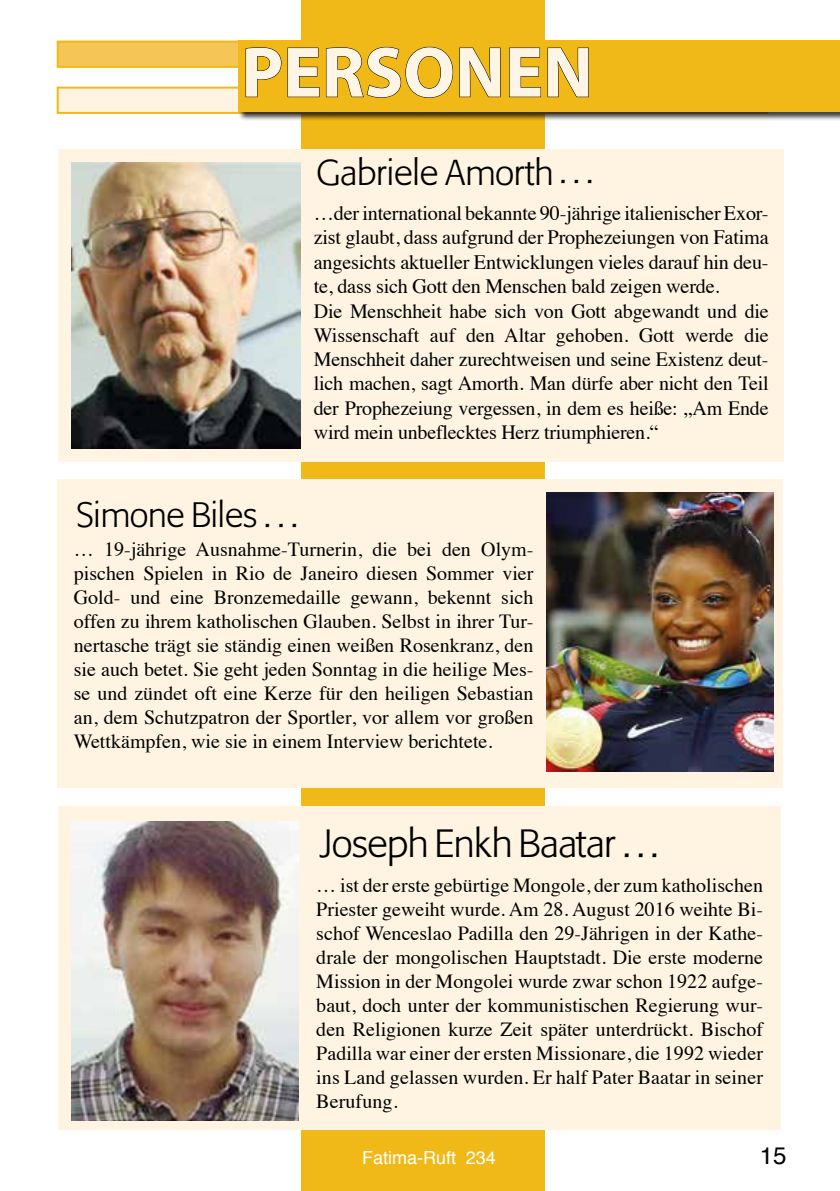
<style>
.page{position:relative;width:840px;height:1191px;background:#fff}
.page>*{position:absolute;margin:0;border:0;box-sizing:border-box;transform-origin:0 0}
.t1{font:700 72px "Myriad Pro";color:#fff5e6}
.t2{font:41px "Cartoon";letter-spacing:-.01em;color:#000}
.t3{font:37.4px "Cartoon";color:#000}
.t4{font:36.8px "Cartoon";color:#000}
.t5{font:24px "Helvetica";color:#000}
.t6{font:20.4px/24.4px "Times";letter-spacing:-.01em;color:#000;text-align:justify}
.t7{font:20.2px/24.2px "Times";letter-spacing:-.01em;color:#000;text-align:justify}
.t8{font:20px/24px "Times";color:#000;text-align:justify}
.t9{font:18px "Helvetica";color:#fff}
.s1{font-size:36.8px}
</style>
<div class="page">
<div style="left:301px;top:0;width:243px;height:1191px;background:#f1b917"></div>
<div style="left:57px;top:41px;width:710px;height:27px;background:#f5c655;border:2px solid #f1b917"></div>
<div style="left:57px;top:87px;width:710px;height:27px;background:#fef4e1;border:2px solid #f1b917"></div>
<div style="left:238px;top:41px;width:601px;height:80px;background:#000;opacity:.75"></div>
<div style="left:238px;top:41px;width:601px;height:71px;background:#f1b917"></div>
<svg style="left:245px;top:46px;width:255px;height:52px"></svg>
<svg style="left:509px;top:47px;width:80px;height:51px"></svg>
<div style="left:58px;top:149px;width:725px;height:313px;background:#fef4e1"></div>
<div style="left:57px;top:479px;width:724px;height:308px;background:#fef4e1"></div>
<div style="left:58px;top:806px;width:722px;height:323px;background:#fef4e1"></div>
<img style="left:72px;top:163px;width:228px;height:285px">
<img style="left:72px;top:822px;width:227px;height:298px">
<img style="left:546px;top:492px;width:227px;height:279px">
<h1 class="t1" style="left:241px;top:32px;width:353px">PERSONEN</h1>
<h3 class="t3" style="left:313px;top:152px;width:278px">Gabriele Amorth <span class="s1">. . .</span></h3>
<p class="t6" style="left:313px;top:199px;width:456px">…der international bekannte 90-jährige italienischer Exor&shy;zist glaubt, dass aufgrund der Prophezeiungen von Fatima angesichts aktueller Entwicklungen vieles darauf hin deu&shy;te, dass sich Gott den Menschen bald zeigen werde.</p>
<p class="t7" style="left:313px;top:297px;width:456px">Die Menschheit habe sich von Gott abgewandt und die Wissenschaft auf den Altar gehoben. Gott werde die Menschheit daher zurechtweisen und seine Existenz deut&shy;lich machen, sagt Amorth. Man dürfe aber nicht den Teil der Prophezeiung vergessen, in dem es heiße: „Am Ende wird mein unbeflecktes Herz triumphieren.“</p>
<h3 class="t4" style="left:74px;top:493px;width:223px">Simone Biles . . .</h3>
<p class="t8" style="left:74px;top:536px;width:461px">… 19-jährige Ausnahme-Turnerin, die bei den Olym&shy;pischen Spielen in Rio de Janeiro diesen Sommer vier Gold- und eine Bronzemedaille gewann, bekennt sich offen zu ihrem katholischen Glauben. Selbst in ihrer Tur&shy;nertasche trägt sie ständig einen weißen Rosenkranz, den sie auch betet. Sie geht jeden Sonntag in die heilige Mes&shy;se und zündet oft eine Kerze für den heiligen Sebastian an, dem Schutzpatron der Sportler, vor allem vor großen Wettkämpfen, wie sie in einem Interview berichtete.</p>
<h2 class="t2" style="left:316px;top:820px;width:340px">Joseph Enkh Baatar . . .</h2>
<p class="t8" style="left:316px;top:872px;width:448px">… ist der erste gebürtige Mongole, der zum katholischen Priester geweiht wurde. Am 28. August 2016 weihte Bi&shy;schof Wenceslao Padilla den 29-Jährigen in der Kathe&shy;drale der mongolischen Hauptstadt. Die erste moderne Mission in der Mongolei wurde zwar schon 1922 aufge&shy;baut, doch unter der kommunistischen Regierung wur&shy;den Religionen kurze Zeit später unterdrückt. Bischof Padilla war einer der ersten Missionare, die 1992 wieder ins Land gelassen wurden. Er half Pater Baatar in seiner Berufung.</p>
<p class="t9" style="left:362px;top:1141px;width:135px">Fatima-Ruft 234</p>
<p class="t5" style="left:759px;top:1135px;width:28px">15</p>
</div>
